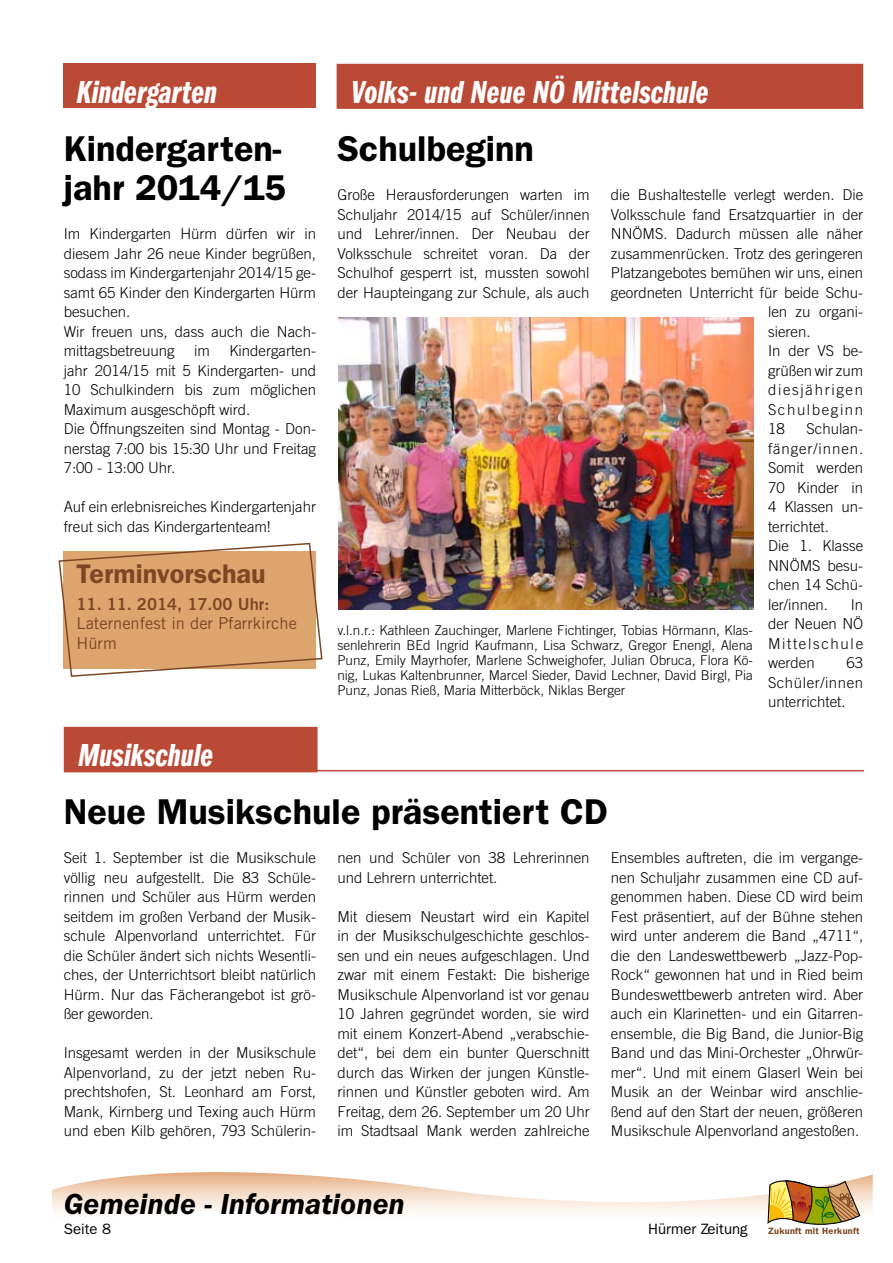
<style>
.page{position:relative;width:893px;height:1263px;background:#fff}
.page>*{position:absolute;margin:0;border:0;box-sizing:border-box;transform-origin:0 0}
.t1{font:600 36px/39px "ITC Franklin Gothic Std";color:#000}
.t2{font:33px "ITC Franklin Gothic Std Dm Cp It";color:#fff}
.t3{font:italic 600 30px "ITC Franklin Gothic Std";color:#000}
.t4{font:600 27px "ITC Franklin Gothic Std";color:#7c4725}
.t5{font:16.5px/19.5px "Trade Gothic LT Std";color:#7c4725}
.t6{font:16.5px "Trade Gothic LT Std Bd 2";color:#7c4725}
.t7{font:300 15px/19.5px "Trade Gothic LT Std";color:#000;text-align:justify}
.t8{font:15px "ITC Franklin Gothic Std";color:#000}
.t9{font:300 15px "Trade Gothic LT Std";letter-spacing:.11em;color:#000}
.t10{font:300 15px "Trade Gothic LT Std";letter-spacing:.105em;color:#000}
.t11{font:300 13.5px/15px "Trade Gothic LT Std";color:#000;text-align:justify}
.t12{font:600 9.15px "Franklin Gothic";letter-spacing:.03em;color:#7c4725}
</style>
<div class="page">
<svg style="left:52px;top:1172px;width:821px;height:44px"></svg>
<svg style="left:767px;top:1176px;width:93px;height:49px"></svg>
<div style="left:64px;top:64px;width:252px;height:44px;background:#ba4a35"></div>
<svg style="left:58px;top:542px;width:265px;height:135px;background:#deaf81"></svg>
<div style="left:337px;top:65px;width:525px;height:43px;background:#ba4a35"></div>
<div style="left:337px;top:64px;width:526px;height:45px;border:2px solid #ba4a35"></div>
<hr style="left:337px;top:107px;width:526px;height:2px;background:#ba4a35">
<img style="left:338px;top:317px;width:415px;height:293px">
<hr style="left:65px;top:770px;width:799px;height:1px;background:#ba4a35">
<div style="left:65px;top:728px;width:252px;height:44px;background:#ba4a35"></div>
<div style="left:64px;top:727px;width:254px;height:45px;border:2px solid #ba4a35"></div>
<h2 class="t2" style="left:77px;top:73px;width:142px">Kindergarten</h2>
<h1 class="t1" style="left:64px;top:129px;width:224px">Kindergarten&shy;jahr 2014/15</h1>
<p class="t7" style="left:64px;top:224px;width:254px;text-align:left">Im Kindergarten Hürm dürfen wir in diesem Jahr 26 neue Kinder begrüßen, sodass im Kindergartenjahr 2014/15 ge&shy;samt 65 Kinder den Kindergarten Hürm besuchen.<br>Wir freuen uns, dass auch die Nach&shy;mittagsbetreuung</p>
<p class="t7" style="left:64px;top:341px;width:254px;text-align:left;text-indent:166px">Kindergarten&shy;jahr 2014/15 mit 5 Kindergarten- und<br>10 Schulkindern bis zum möglichen<br>Maximum ausgeschöpft wird.<br>Die Öffnungszeiten sind Montag - Don&shy;nerstag 7:00 bis 15:30 Uhr und Freitag<br>7:00 - 13:00 Uhr.</p>
<p class="t7" style="left:64px;top:497px;width:254px">Auf ein erlebnisreiches Kindergartenjahr freut sich das Kindergartenteam!</p>
<p class="t7" style="left:194px;top:341px;width:17px">im</p>
<h3 class="t4" style="left:77px;top:557px;width:191px">Terminvorschau</h3>
<p class="t6" style="left:77px;top:594px;width:194px">11. 11. 2014, 17.00 Uhr:</p>
<p class="t5" style="left:77px;top:613px;width:222px">Laternenfest in der Pfarrkirche<br>Hürm</p>
<h2 class="t2" style="left:78px;top:736px;width:137px">Musikschule</h2>
<h2 class="t2" style="left:351px;top:73px;width:359px">Volks- und Neue NÖ Mittelschule</h2>
<h1 class="t1" style="left:337px;top:129px;width:198px">Schulbeginn</h1>
<p class="t7" style="left:337px;top:185px;width:254px">Große Herausforderungen warten im Schuljahr 2014/15 auf Schüler/innen und Lehrer/innen. Der Neubau der Volksschule schreitet voran. Da der Schulhof gesperrt ist, mussten sowohl der Haupteingang zur Schule, als auch</p>
<p class="t7" style="left:611px;top:185px;width:254px">die Bushaltestelle verlegt werden. Die</p>
<p class="t7" style="left:611px;top:205px;width:254px">Volksschule fand Ersatzquartier in der</p>
<p class="t7" style="left:611px;top:224px;width:254px">NNÖMS. Dadurch müssen alle näher</p>
<p class="t7" style="left:611px;top:244px;width:254px">zusammenrücken. Trotz des geringeren</p>
<p class="t7" style="left:611px;top:263px;width:254px">Platzangebotes bemühen wir uns, einen</p>
<p class="t7" style="left:611px;top:283px;width:254px">geordneten Unterricht für beide Schu-</p>
<p class="t7" style="left:768px;top:302px;width:97px">len zu organi-</p>
<p class="t7" style="left:768px;top:322px;width:44px">sieren.</p>
<p class="t7" style="left:768px;top:341px;width:97px">In der VS be-</p>
<p class="t7" style="left:768px;top:361px;width:97px">grüßen wir zum</p>
<p class="t9" style="left:768px;top:381px;width:97px">diesjährigen</p>
<p class="t10" style="left:768px;top:401px;width:97px">Schulbeginn</p>
<p class="t7" style="left:768px;top:419px;width:18px">18</p>
<p class="t7" style="left:768px;top:419px;width:97px;text-align:left;text-indent:39px">Schulan&shy;fänger/innen.<br>Somit werden<br>70 Kinder in<br>4 Klassen un&shy;terrichtet.<br>Die 1. Klasse<br>NNÖMS besu&shy;chen 14 Schü&shy;ler/innen.</p>
<p class="t7" style="left:768px;top:595px;width:97px;text-indent:83px">In der Neuen NÖ Mittelschule werden</p>
<p class="t11" style="left:337px;top:622px;width:417px">v.l.n.r.: Kathleen Zauchinger, Marlene Fichtinger, Tobias Hörmann, Klas&shy;senlehrerin BEd Ingrid Kaufmann, Lisa Schwarz, Gregor Enengl, Alena Punz, Emily Mayrhofer, Marlene Schweighofer, Julian Obruca, Flora Kö&shy;nig, Lukas Kaltenbrunner, Marcel Sieder, David Lechner, David Birgl, Pia Punz, Jonas Rieß, Maria Mitterböck, Niklas Berger</p>
<p class="t7" style="left:768px;top:653px;width:97px;text-indent:79px">63<br>Schüler/innen unterrichtet.</p>
<h1 class="t1" style="left:64px;top:792px;width:545px">Neue Musikschule präsentiert CD</h1>
<p class="t7" style="left:64px;top:848px;width:254px">Seit 1. September ist die Musikschule völlig neu aufgestellt. Die 83 Schüle&shy;rinnen und Schüler aus Hürm werden seitdem im großen Verband der Musik&shy;schule Alpenvorland unterrichtet. Für die Schüler ändert sich nichts Wesentli&shy;ches, der Unterrichtsort bleibt natürlich Hürm. Nur das Fächerangebot ist grö&shy;ßer geworden.</p>
<p class="t7" style="left:64px;top:1043px;width:254px">Insgesamt werden in der Musikschule Alpenvorland, zu der jetzt neben Ru&shy;prechtshofen, St. Leonhard am Forst, Mank, Kirnberg und Texing auch Hürm und eben Kilb gehören, 793 Schülerin-</p>
<p class="t7" style="left:337px;top:848px;width:254px">nen und Schüler von 38 Lehrerinnen und Lehrern unterrichtet.</p>
<p class="t7" style="left:337px;top:907px;width:254px">Mit diesem Neustart wird ein Kapitel in der Musikschulgeschichte geschlos&shy;sen und ein neues aufgeschlagen. Und zwar mit einem Festakt: Die bisherige Musikschule Alpenvorland ist vor genau 10 Jahren gegründet worden, sie wird mit einem Konzert-Abend „verabschie&shy;det“, bei dem ein bunter Querschnitt durch das Wirken der jungen Künstle&shy;rinnen und Künstler geboten wird. Am Freitag, dem 26. September um 20 Uhr im Stadtsaal Mank werden zahlreiche</p>
<p class="t7" style="left:611px;top:848px;width:254px">Ensembles auftreten, die im vergange&shy;nen Schuljahr zusammen eine CD auf&shy;genommen haben. Diese CD wird beim Fest präsentiert, auf der Bühne stehen wird unter anderem die Band „4711“, die den Landeswettbewerb „Jazz-Pop-Rock“ gewonnen hat und in Ried beim Bundeswettbewerb antreten wird. Aber auch ein Klarinetten- und ein Gitarren&shy;ensemble, die Big Band, die Junior-Big Band und das Mini-Orchester „Ohrwür&shy;mer“. Und mit einem Glaserl Wein bei Musik an der Weinbar wird anschlie&shy;ßend auf den Start der neuen, größeren Musikschule Alpenvorland angestoßen.</p>
<h3 class="t3" style="left:64px;top:1188px;width:343px">Gemeinde - Informationen</h3>
<p class="t8" style="left:64px;top:1220px;width:49px">Seite 8</p>
<p class="t8" style="left:648px;top:1220px;width:101px">Hürmer Zeitung</p>
<p class="t12" style="left:768px;top:1225px;width:93px">Zukunft mit Herkunft</p>
</div>
